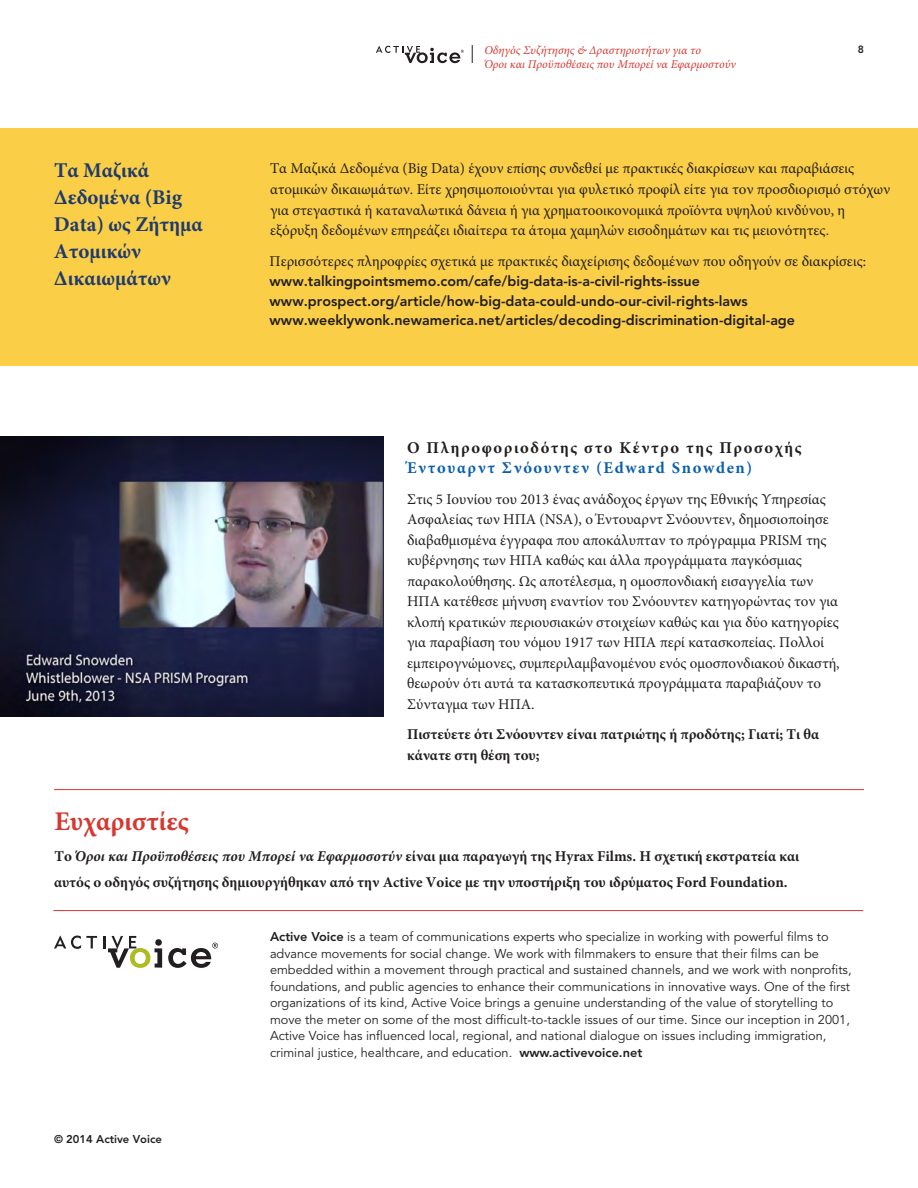
<style>
.page{position:relative;width:918px;height:1188px;background:#fff}
.page>*{position:absolute;margin:0;border:0;box-sizing:border-box;transform-origin:0 0}
.t1{font:700 27px "Minion Pro";color:#d63731}
.head_3{font:700 21px/27px "Minion Pro";color:#1e3a6f}
.whistleblower_head{font:700 16.5px/19.5px "Minion Pro";letter-spacing:.1em;color:#231f20}
.text{font:15px/20.5px "Minion Pro";color:#231f20}
.text-2{font:700 15px/20.5px "Minion Pro";color:#231f20}
.text-3{font:800 14.25px/19.5px "Avenir";color:#231f20}
.text-4{font:12.75px/16.5px "Avenir";color:#231f20}
.t2{font:italic 12px "Minion Pro";color:#d63731}
.t3{font:800 11.25px "Avenir";color:#231f20}
.t4{font:800 10.5px "Avenir";color:#231f20}
.s1{font-family:"Avenir"}
.s2{color:#0a60ab}
.s3{font-style:italic}
.s4{font-weight:800}
</style>
<div class="page">
<svg style="left:376px;top:46px;width:88px;height:17px"></svg>
<svg style="left:472px;top:45px;width:1px;height:18px"></svg>
<div style="left:0;top:128px;width:918px;height:238px;background:#face47"></div>
<img style="left:0;top:436px;width:383px;height:280px">
<svg style="left:168px;top:943px;width:50px;height:25px"></svg>
<svg style="left:54px;top:936px;width:43px;height:13px"></svg>
<svg style="left:103px;top:936px;width:59px;height:32px"></svg>
<hr style="left:53px;top:910px;width:810px;height:1px;background:#d63731">
<hr style="left:54px;top:789px;width:810px;height:1px;background:#d63731">
<p class="t2" style="left:484px;top:42px;width:218px">Οδηγός Συζήτησης &amp; Δραστηριοτήτων για το</p>
<p class="t4" style="left:858px;top:43px;width:8px">8</p>
<p class="t2" style="left:484px;top:56px;width:253px">Όροι και Προϋποθέσεις που Μπορεί να Εφαρμοστούν</p>
<p class="head_3" style="left:54px;top:157px;width:150px">Τα Μαζικά<br>Δεδομένα (Big<br>Data) ως Ζήτημα<br>Ατομικών<br>Δικαιωμάτων</p>
<p class="text" style="left:270px;top:158px;width:622px">Τα Μαζικά Δεδομένα (Big Data) έχουν επίσης συνδεθεί με πρακτικές διακρίσεων και παραβιάσεις ατομικών δικαιωμάτων. Είτε χρησιμοποιούνται για φυλετικό προφίλ είτε για τον προσδιορισμό στόχων για στεγαστικά ή καταναλωτικά δάνεια ή για χρηματοοικονομικά προϊόντα υψηλού κινδύνου, η εξόρυξη δεδομένων επηρεάζει ιδιαίτερα τα άτομα χαμηλών εισοδημάτων και τις μειονότητες<span class="s1">.</span></p>
<p class="text" style="left:270px;top:251px;width:598px">Περισσότερες πληροφρίες σχετικά με πρακτικές διαχείρισης δεδομένων που οδηγούν σε διακρίσεις:</p>
<p class="text-3" style="left:270px;top:272px;width:527px">www.talkingpointsmemo.com/cafe/big-data-is-a-civil-rights-issue www.prospect.org/article/how-big-data-could-undo-our-civil-rights-laws www.weeklywonk.newamerica.net/articles/decoding-discrimination-digital-age</p>
<p class="whistleblower_head" style="left:407px;top:438px;width:396px">Ο Πληροφοριοδότης στο Κέντρο της Προσοχής<br><span class="s2">Έντουαρντ Σνόουντεν (Εdward Snowden)</span></p>
<p class="text" style="left:407px;top:489px;width:434px">Στις 5 Ιουνίου του 2013 ένας ανάδοχος έργων της Εθνικής Υπηρεσίας Ασφαλείας των ΗΠΑ (NSA), ο Έντουαρντ Σνόουντεν, δημοσιοποίησε διαβαθμισμένα έγγραφα που αποκάλυπταν το πρόγραμμα PRISM της κυβέρνησης των ΗΠΑ καθώς και άλλα προγράμματα παγκόσμιας παρακολούθησης. Ως αποτέλεσμα, η ομοσπονδιακή εισαγγελία των ΗΠΑ κατέθεσε μήνυση εναντίον του Σνόουντεν κατηγορώντας τον για κλοπή κρατικών περιουσιακών στοιχείων καθώς και για δύο κατηγορίες για παραβίαση του νόμου 1917 των ΗΠΑ περί κατασκοπείας. Πολλοί εμπειρογνώμονες, συμπεριλαμβανομένου ενός ομοσπονδιακού δικαστή, θεωρούν ότι αυτά τα κατασκοπευτικά προγράμματα παραβιάζουν το Σύνταγμα των ΗΠΑ.</p>
<p class="text-2" style="left:407px;top:724px;width:414px">Πιστεύετε ότι Σνόουντεν είναι πατριώτης ή προδότης; Γιατί; Τι θα κάνατε στη θέση του;</p>
<p class="t1" style="left:54px;top:802px;width:136px">Ευχαριστίες</p>
<p class="text-2" style="left:54px;top:843px;width:747px;line-height:26.1px">Το <span class="s3">Όροι και Προϋποθέσεις που Μπορεί να Εφαρμοσοτύν</span> είναι μια παραγωγή της Hyrax Films. Η σχετική εκστρατεία και αυτός ο οδηγός συζήτησης δημιουργήθηκαν από την Active Voice με την υποστήριξη του ιδρύματος Ford Foundation.</p>
<p class="t3" style="left:54px;top:1132px;width:109px">© 2014 Active Voice</p>
<p class="text-4" style="left:270px;top:929px;width:583px"><span class="s4">Active Voice</span> is a team of communications experts who specialize in working with powerful films to advance movements for social change. We work with filmmakers to ensure that their films can be embedded within a movement through practical and sustained channels, and we work with nonprofits, foundations, and public agencies to enhance their communications in innovative ways. One of the first organizations of its kind, Active Voice brings a genuine understanding of the value of storytelling to move the meter on some of the most difficult-to-tackle issues of our time. Since our inception in 2001, Active Voice has influenced local, regional, and national dialogue on issues including immigration, criminal justice, healthcare, and education. <span class="s4">www.activevoice.net</span></p>
</div>
